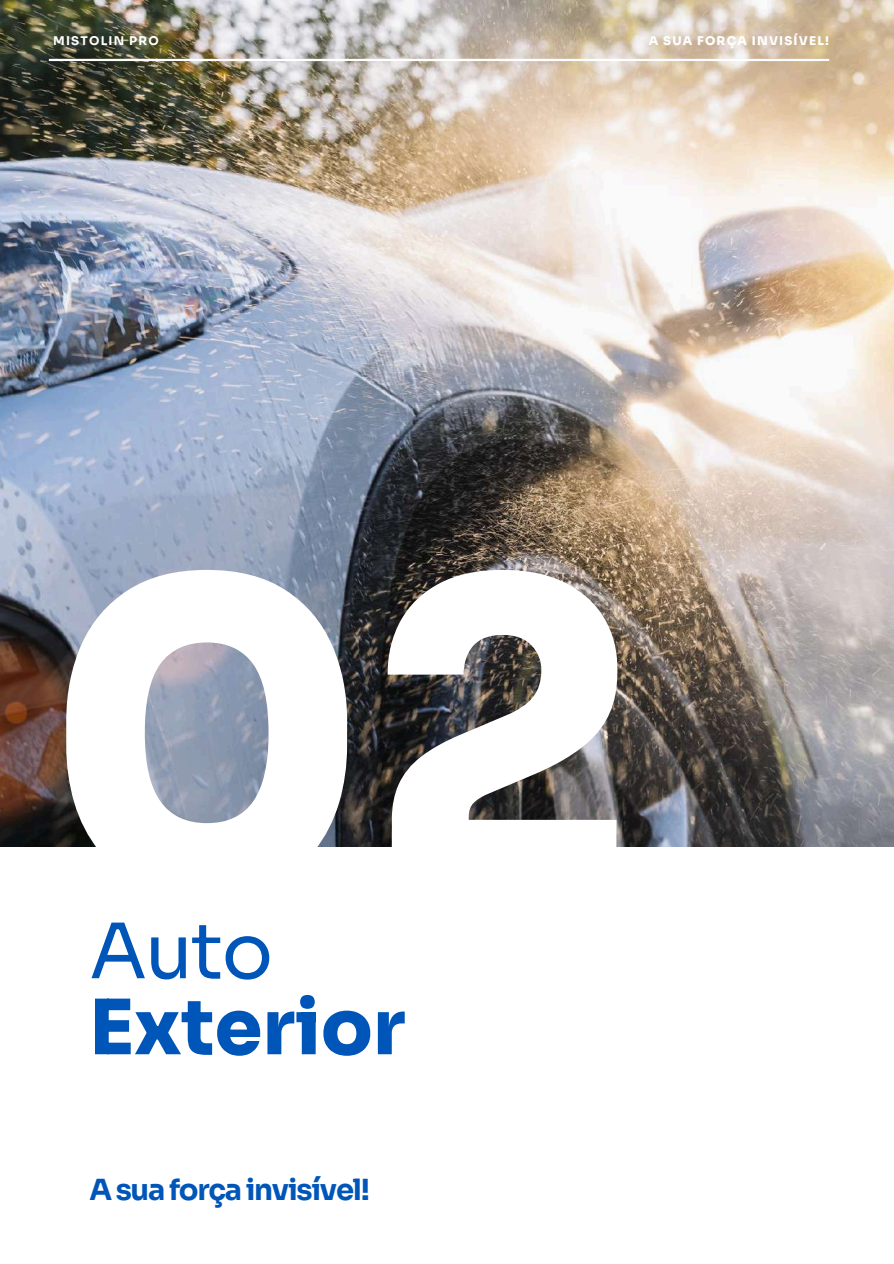
<style>
.page{position:relative;width:894px;height:1264px;background:#fff}
.page>*{position:absolute;margin:0;border:0;box-sizing:border-box;transform-origin:0 0}
.t1{font:800 421.95px "Sora";color:#fff}
.t2{font:800 76.2px "Sora";color:#0055b8}
.t3{font:76.2px "Sora";color:#0055b8}
.t4{font:700 29.1px "Sora";letter-spacing:-.045em;color:#0055b8}
.t5{font:800 12px "Sora";letter-spacing:.1em;color:#fff}
.t6{font:700 12px "Sora";letter-spacing:.1em;color:#fff}
</style>
<div class="page">
<img style="left:0;top:0;width:893px;height:846px">
<hr style="left:49px;top:59px;width:780px;height:2px;background:#fff">
<p class="t6" style="left:53px;top:33px;width:107px">MISTOLIN PRO</p>
<p class="t5" style="left:648px;top:33px;width:182px">A SUA FORÇA INVISÍVEL!</p>
<h1 class="t1" style="left:44px;top:478px;width:594px">02</h1>
<h2 class="t3" style="left:89px;top:904px;width:185px">Auto</h2>
<h2 class="t2" style="left:89px;top:980px;width:317px">Exterior</h2>
<p class="t4" style="left:89px;top:1171px;width:282px">A sua força invisível!</p>
</div>
